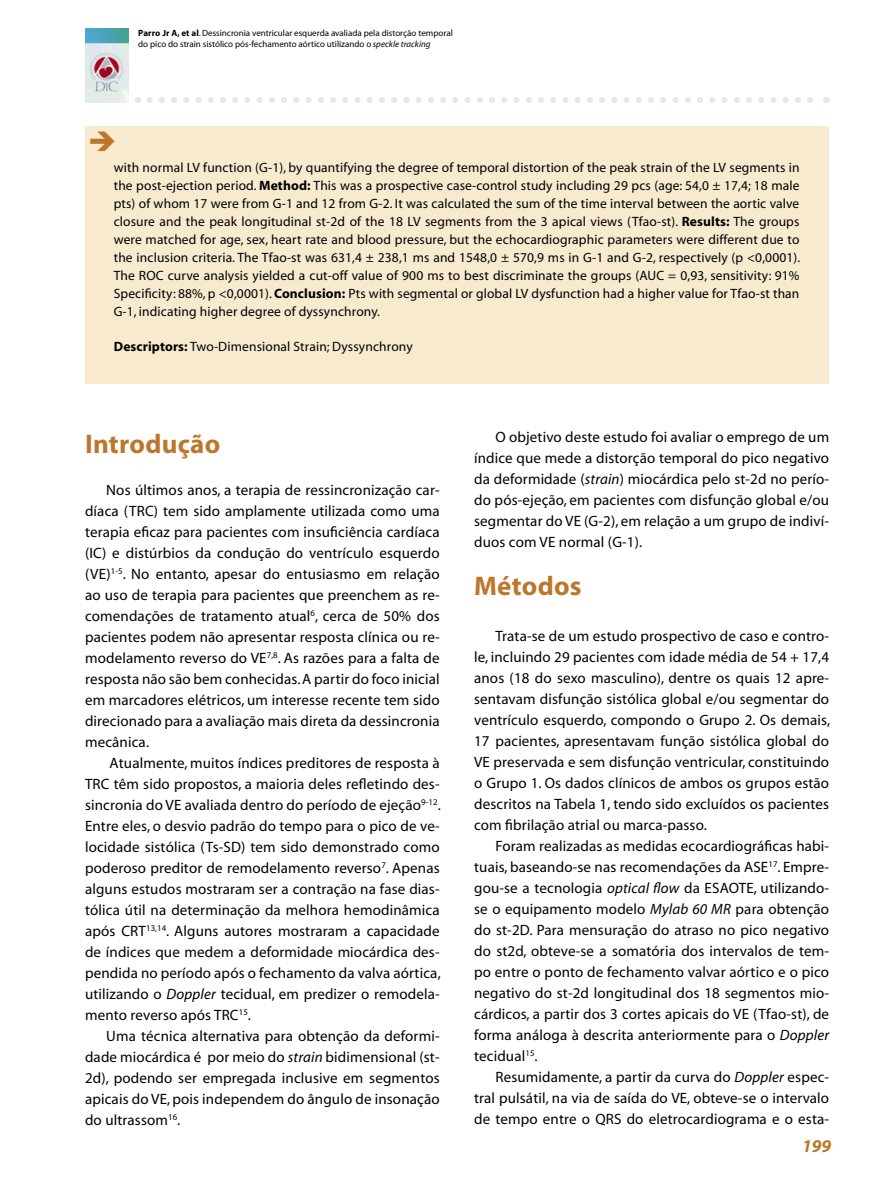
<style>
.page{position:relative;width:893px;height:1191px;background:#fff}
.page>*{position:absolute;margin:0;border:0;box-sizing:border-box;transform-origin:0 0}
.t1{font:700 27px "Myriad";letter-spacing:.01em;color:#bc772b}
.t2{font:italic 700 18px "Myriad";color:#bc772b}
.t3{font:15px/21px "Myriad";letter-spacing:.01em;color:#000;text-align:justify}
.t4{font:13.5px/18px "Myriad";letter-spacing:.01em;color:#000;text-align:justify}
.t5{font:9px/10.8px "Myriad";color:#000}
.s1{font-weight:700}
.s2{font-style:italic}
</style>
<div class="page">
<img style="left:85px;top:28px;width:43px;height:75px">
<svg style="left:150px;top:97px;width:663px;height:6px"></svg>
<div style="left:85px;top:127px;width:743px;height:257px;background:#f8eacf"></div>
<p class="t5" style="left:138px;top:28px;width:316px"><span class="s1">Parro Jr A, et al</span>. Dessincronia ventricular esquerda avaliada pela distorção temporal do pico do strain sistólico pós-fechamento aórtico utilizando o <span class="s2">speckle tracking</span></p>
<p class="t4" style="left:114px;top:159px;width:688px">with normal LV function (G-1), by quantifying the degree of temporal distortion of the peak strain of the LV segments in the post-ejection period. <span class="s1">Method:</span> This was a prospective case-control study including 29 pcs (age: 54,0 ± 17,4; 18 male pts) of whom 17 were from G-1 and 12 from G-2. It was calculated the sum of the time interval between the aortic valve closure and the peak longitudinal st-2d of the 18 LV segments from the 3 apical views (Tfao-st). <span class="s1">Results:</span> The groups were matched for age, sex, heart rate and blood pressure, but the echocardiographic parameters were different due to the inclusion criteria. The Tfao-st was 631,4 ± 238,1 ms and 1548,0 ± 570,9 ms in G-1 and G-2, respectively (p &lt;0,0001).<br>The ROC curve analysis yielded a cut-off value of 900 ms to best discriminate the groups (AUC = 0,93, sensitivity: 91% Specificity: 88%, p &lt;0,0001). <span class="s1">Conclusion:</span> Pts with segmental or global LV dysfunction had a higher value for Tfao-st than G-1, indicating higher degree of dyssynchrony.</p>
<p class="t4" style="left:114px;top:338px;width:300px"><span class="s1">Descriptors:</span> Two-Dimensional Strain; Dyssynchrony</p>
<p class="t1" style="left:85px;top:430px;width:137px">Introdução</p>
<p class="t3" style="left:85px;top:480px;width:356px;text-indent:21px">Nos últimos anos, a terapia de ressincronização car&shy;díaca (TRC) tem sido amplamente utilizada como uma terapia eficaz para pacientes com insuficiência cardíaca (IC) e distúrbios da condução do ventrículo esquerdo (VE)<sup>1-5</sup>. No entanto, apesar do entusiasmo em relação ao uso de terapia para pacientes que preenchem as re&shy;comendações de tratamento atual<sup>6</sup>, cerca de 50% dos pacientes podem não apresentar resposta clínica ou re&shy;modelamento reverso do VE<sup>7,8</sup>. As razões para a falta de resposta não são bem conhecidas. A partir do foco inicial em marcadores elétricos, um interesse recente tem sido direcionado para a avaliação mais direta da dessincronia mecânica.</p>
<p class="t3" style="left:85px;top:753px;width:357px;text-indent:25px">Atualmente, muitos índices preditores de resposta à TRC têm sido propostos, a maioria deles refletindo des&shy;sincronia do VE avaliada dentro do período de ejeção<sup>9-12</sup>.<br>Entre eles, o desvio padrão do tempo para o pico de ve&shy;locidade sistólica (Ts-SD) tem sido demonstrado como poderoso preditor de remodelamento reverso<sup>7</sup>. Apenas alguns estudos mostraram ser a contração na fase dias&shy;tólica útil na determinação da melhora hemodinâmica após CRT<sup>13,14</sup>. Alguns autores mostraram a capacidade de índices que medem a deformidade miocárdica des&shy;pendida no período após o fechamento da valva aórtica, utilizando o <span class="s2">Doppler</span> tecidual, em predizer o remodela&shy;mento reverso após TRC<sup>15</sup>.</p>
<p class="t3" style="left:85px;top:1026px;width:356px;text-indent:21px">Uma técnica alternativa para obtenção da deformi&shy;dade miocárdica é por meio do <span class="s2">strain</span> bidimensional (st-2d), podendo ser empregada inclusive em segmentos apicais do VE, pois independem do ângulo de insonação do ultrassom<sup>16</sup>.</p>
<p class="t3" style="left:474px;top:427px;width:357px;text-indent:21px">O objetivo deste estudo foi avaliar o emprego de um índice que mede a distorção temporal do pico negativo da deformidade (<span class="s2">strain</span>) miocárdica pelo st-2d no perío&shy;do pós-ejeção, em pacientes com disfunção global e/ou segmentar do VE (G-2), em relação a um grupo de indiví&shy;duos com VE normal (G-1).</p>
<p class="t1" style="left:474px;top:572px;width:109px">Métodos</p>
<p class="t3" style="left:474px;top:626px;width:358px;text-indent:21px">Trata-se de um estudo prospectivo de caso e contro&shy;le, incluindo 29 pacientes com idade média de 54 + 17,4 anos (18 do sexo masculino), dentre os quais 12 apre&shy;sentavam disfunção sistólica global e/ou segmentar do ventrículo esquerdo, compondo o Grupo 2. Os demais, 17 pacientes, apresentavam função sistólica global do VE preservada e sem disfunção ventricular, constituindo o Grupo 1. Os dados clínicos de ambos os grupos estão descritos na Tabela 1, tendo sido excluídos os pacientes com fibrilação atrial ou marca-passo.</p>
<p class="t3" style="left:474px;top:836px;width:357px;text-indent:21px">Foram realizadas as medidas ecocardiográficas habi&shy;tuais, baseando-se nas recomendações da ASE<sup>17</sup>. Empre&shy;gou-se a tecnologia <span class="s2">optical flow</span> da ESAOTE, utilizando&shy;se o equipamento modelo <span class="s2">Mylab 60 MR</span> para obtenção do st-2D. Para mensuração do atraso no pico negativo do st2d, obteve-se a somatória dos intervalos de tem&shy;po entre o ponto de fechamento valvar aórtico e o pico negativo do st-2d longitudinal dos 18 segmentos mio&shy;cárdicos, a partir dos 3 cortes apicais do VE (Tfao-st), de forma análoga à descrita anteriormente para o <span class="s2">Doppler </span>tecidual<sup>15</sup>.</p>
<p class="t3" style="left:474px;top:1067px;width:357px;text-indent:21px">Resumidamente, a partir da curva do <span class="s2">Doppler</span> espec&shy;tral pulsátil, na via de saída do VE, obteve-se o intervalo de tempo entre o QRS do eletrocardiograma e o esta-</p>
<p class="t2" style="left:802px;top:1137px;width:31px">199</p>
</div>
